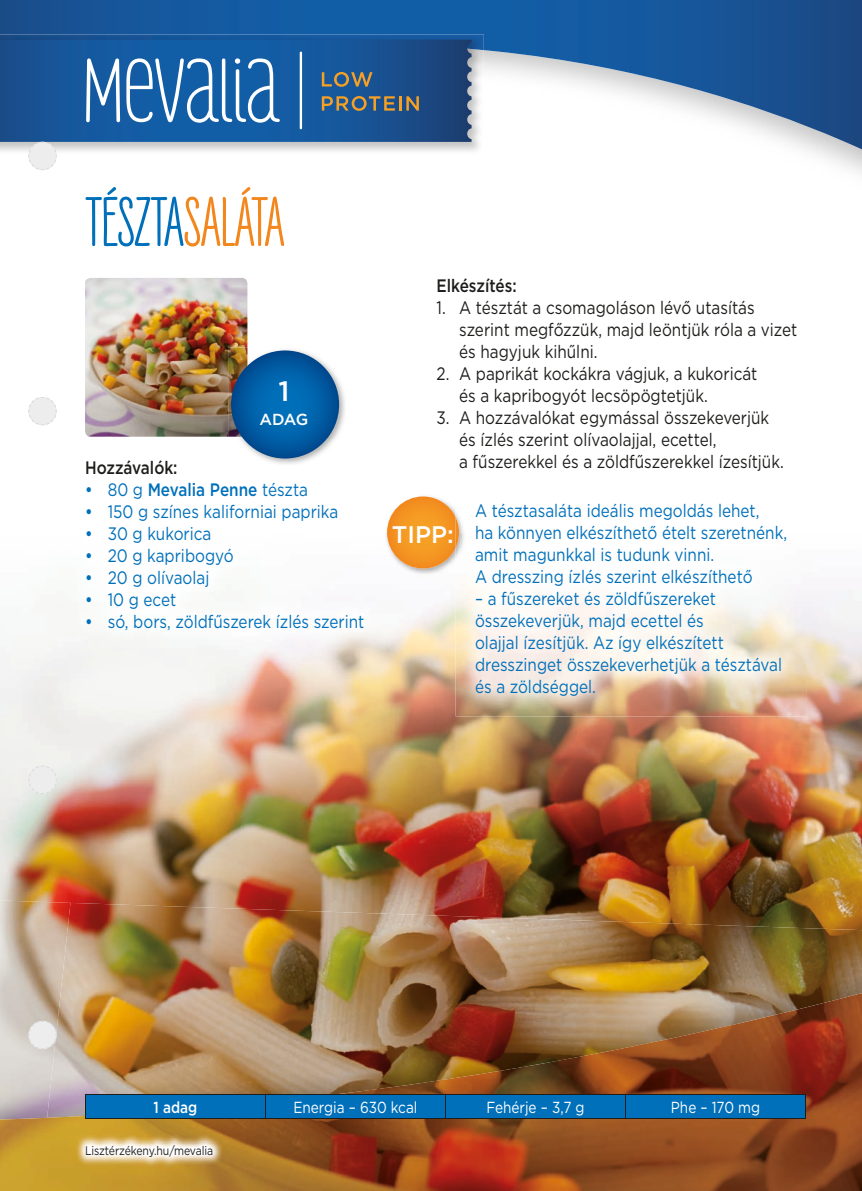
<style>
.page{position:relative;width:862px;height:1191px;background:#fff}
.page>*{position:absolute;margin:0;border:0;box-sizing:border-box;transform-origin:0 0}
.t1{font:700 71.8px "Liebe Erika";letter-spacing:-.02em;color:#0070ba}
.t2{font:500 28px "Gotham";color:#fff}
.t3{font:500 24px "Gotham";color:#fff}
.t4{font:18px/22px "Gotham";color:#0070ba;scale:.85 1}
.t5{font:18px/22px "Gotham";color:#1d1d1b;scale:.85 1}
.t6{font:500 18px "Gotham";color:#1d1d1b;scale:.85 1}
.t7{font:500 18px "Gotham";color:#0070ba;scale:.85 1}
.t8{font:16px "Gotham";color:#fff;scale:.85 1}
.t9{font:500 16px "Gotham";color:#fff;scale:.85 1}
.t10{font:500 16px "Gotham";color:#fff}
.t11{font:12.4px "Gotham";letter-spacing:-.01em;color:#1d1d1b;scale:.85 1}
.s1{color:#f1871d}
.s2{font-weight:400}
.s3{font-weight:500}
</style>
<div class="page">
<img style="left:0;top:641px;width:71px;height:259px">
<img style="left:359px;top:599px;width:143px;height:304px">
<img style="left:790px;top:590px;width:72px;height:333px">
<img style="left:71px;top:650px;width:288px;height:253px">
<img style="left:502px;top:716px;width:288px;height:207px">
<svg style="left:0;top:0;width:862px;height:149px"></svg>
<img style="left:0;top:900px;width:73px;height:170px">
<img style="left:47px;top:903px;width:612px;height:167px">
<img style="left:658px;top:923px;width:204px;height:70px">
<img style="left:502px;top:993px;width:360px;height:198px">
<img style="left:0;top:1070px;width:503px;height:121px">
<img style="left:76px;top:1134px;width:147px;height:33px">
<img style="left:0;top:99px;width:484px;height:54px">
<img style="left:0;top:34px;width:484px;height:65px">
<svg style="left:0;top:40px;width:471px;height:102px;background:#185495"></svg>
<hr style="left:300px;top:52px;width:2px;height:77px;background:#fff">
<svg style="left:86px;top:58px;width:34px;height:64px"></svg>
<svg style="left:126px;top:58px;width:154px;height:65px"></svg>
<svg style="left:322px;top:72px;width:50px;height:15px"></svg>
<svg style="left:322px;top:96px;width:97px;height:15px"></svg>
<img style="left:85px;top:278px;width:162px;height:159px">
<img style="left:65px;top:599px;width:319px;height:51px">
<img style="left:239px;top:347px;width:106px;height:117px">
<img style="left:228px;top:347px;width:19px;height:90px">
<svg style="left:231px;top:350px;width:108px;height:108px;background:#015ca3"></svg>
<img style="left:386px;top:533px;width:59px;height:41px">
<svg style="left:387px;top:496px;width:68px;height:72px;background:#f3a649"></svg>
<img style="left:455px;top:512px;width:351px;height:204px">
<img style="left:455px;top:517px;width:4px;height:31px">
<div style="left:85px;top:1094px;width:721px;height:24px;background:#0070ba"></div>
<hr style="left:85px;top:1118px;width:180px;height:1px;background:#1d1d1b">
<hr style="left:265px;top:1118px;width:180px;height:1px;background:#1d1d1b">
<hr style="left:445px;top:1118px;width:180px;height:1px;background:#1d1d1b">
<hr style="left:625px;top:1118px;width:181px;height:1px;background:#1d1d1b">
<svg style="left:28px;top:142px;width:29px;height:28px"></svg>
<svg style="left:28px;top:397px;width:29px;height:28px"></svg>
<svg style="left:28px;top:765px;width:29px;height:29px"></svg>
<svg style="left:28px;top:1020px;width:29px;height:29px"></svg>
<h1 class="t1" style="left:86px;top:183px;width:201px">TÉSZTA<span class="s1">SALÁTA</span></h1>
<h2 class="t2" style="left:278px;top:372px;width:13px">1</h2>
<p class="t10" style="left:259px;top:408px;width:50px">ADAG</p>
<p class="t6" style="left:85px;top:456px;width:110px">Hozzávalók:</p>
<p class="t7" style="left:85px;top:478px;width:264px">• <span class="s2">80 g</span> Mevalia Penne <span class="s2">tészta</span></p>
<p class="t4" style="left:85px;top:500px;width:299px"><span class="s3">•</span> 150 g színes kaliforniai paprika</p>
<p class="t4" style="left:85px;top:522px;width:150px"><span class="s3">•</span> 30 g kukorica</p>
<p class="t4" style="left:85px;top:544px;width:176px"><span class="s3">•</span> 20 g kapribogyó</p>
<p class="t4" style="left:85px;top:566px;width:148px"><span class="s3">•</span> 20 g olívaolaj</p>
<p class="t4" style="left:85px;top:588px;width:109px"><span class="s3">•</span> 10 g ecet</p>
<p class="t4" style="left:85px;top:610px;width:330px"><span class="s3">•</span> só, bors, zöldfűszerek ízlés szerint</p>
<p class="t6" style="left:436px;top:274px;width:96px">Elkészítés:</p>
<p class="t5" style="left:459px;top:296px;width:399px;text-indent:-23px">1. A tésztát a csomagoláson lévő utasítás szerint megfőzzük, majd leöntjük róla a vizet és hagyjuk kihűlni.</p>
<p class="t5" style="left:459px;top:362px;width:352px;text-indent:-23px">2. A paprikát kockákra vágjuk, a kukoricát és a kapribogyót lecsöpögtetjük.</p>
<p class="t5" style="left:459px;top:406px;width:383px;text-indent:-23px">3. A hozzávalókat egymással összekeverjük és ízlés szerint olívaolajjal, ecettel,<br>a fűszerekkel és a zöldfűszerekkel ízesítjük.</p>
<h3 class="t3" style="left:392px;top:518px;width:63px">TIPP:</h3>
<p class="t4" style="left:475px;top:499px;width:369px">A tésztasaláta ideális megoldás lehet,<br>ha könnyen elkészíthető ételt szeretnénk, amit magunkkal is tudunk vinni.<br>A dresszing ízlés szerint elkészíthető</p>
<p class="t4" style="left:475px;top:587px;width:363px">– a fűszereket és zöldfűszereket összekeverjük, majd ecettel és<br>olajjal ízesítjük. Az így elkészített dresszinget összekeverhetjük a tésztával és a zöldséggel.</p>
<p class="t9" style="left:153px;top:1097px;width:53px">1 adag</p>
<p class="t8" style="left:293px;top:1097px;width:147px">Energia – 630 kcal</p>
<p class="t8" style="left:486px;top:1097px;width:117px">Fehérje – 3,7 g</p>
<p class="t8" style="left:671px;top:1097px;width:107px">Phe – 170 mg</p>
<p class="t11" style="left:85px;top:1142px;width:152px">Lisztérzékeny.hu/mevalia</p>
</div>
